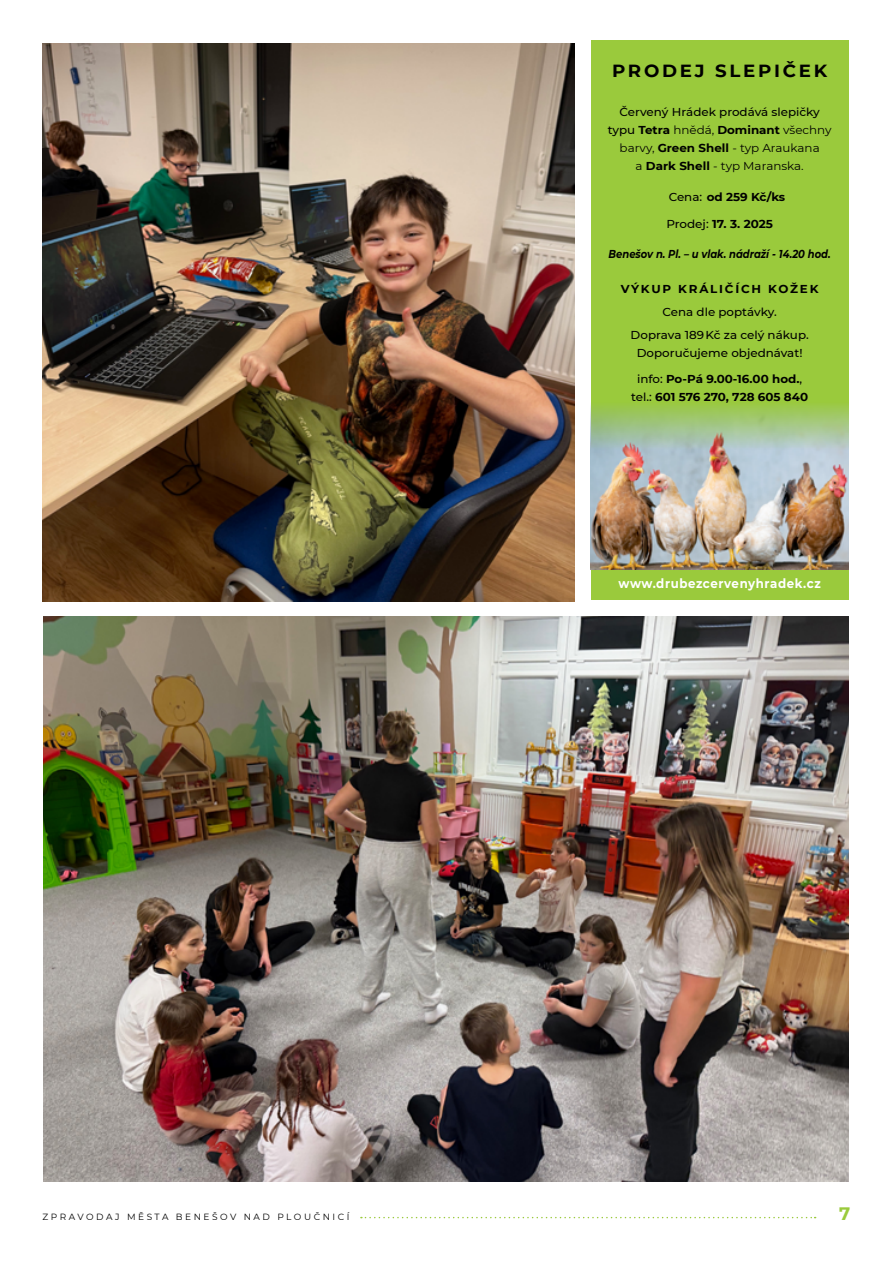
<style>
.page{position:relative;width:893px;height:1263px;background:#fff}
.page>*{position:absolute;margin:0;border:0;box-sizing:border-box;transform-origin:0 0}
.t1{font:700 18px "Montserrat";color:#9aca3c}
.t2{font:700 17.55px "Montserrat";letter-spacing:.15em;color:#000;scale:1.04 1}
.t3{font:700 13.05px "Montserrat";letter-spacing:.04em;color:#fff;scale:.9 1}
.t4{font:11.55px/18px "Montserrat";color:#000;text-align:center;scale:1.04 1}
.t5{font:700 11.55px/18px "Montserrat";color:#000;text-align:center;scale:1.04 1}
.t6{font:500 11.55px/22.6px "Montserrat";color:#000;text-align:center;scale:1.04 1}
.t7{font:italic 700 11.55px "Montserrat";color:#000;scale:.87 1}
.t8{font:700 11.55px "Montserrat";letter-spacing:.15em;color:#000;scale:1.04 1}
.t9{font:9px "Montserrat";letter-spacing:.28em;color:#000}
.s1{font-weight:500}
.s2{font-weight:700}
</style>
<div class="page">
<svg style="left:361px;top:1217px;width:455px;height:1px"></svg>
<img style="left:43px;top:43px;width:531px;height:558px">
<img style="left:43px;top:617px;width:806px;height:564px">
<div style="left:591px;top:40px;width:258px;height:560px;background:#9aca3c"></div>
<img style="left:591px;top:405px;width:258px;height:164px">
<h2 class="t2" style="left:612px;top:58px;width:207px">Pro dej slepiček</h2>
<p class="t4" style="left:608px;top:103px;width:217px"><span class="s1">Červený Hrádek prodává slepičky typu</span> <span class="s2">Tetra</span> hnědá, <span class="s2">Dominant</span> všechny barvy, <span class="s2">Green Shell</span> - typ Araukana<br>a <span class="s2">Dark Shell</span> - typ Maranska.</p>
<p class="t5" style="left:669px;top:187px;width:114px"><span class="s1">Cena:</span> od 259 Kč/ks</p>
<p class="t5" style="left:666px;top:214px;width:104px"><span class="s1">Prodej:</span> 17. 3. 2025</p>
<p class="t7" style="left:609px;top:246px;width:257px">Benešov n. Pl. – u vlak. nádraží - 14.20 hod.</p>
<p class="t8" style="left:621px;top:281px;width:191px">Výkup králičích ko žek</p>
<p class="t6" style="left:631px;top:300px;width:173px">Cena dle poptávky.<br>Doprava 189 Kč za celý nákup.</p>
<p class="t6" style="left:637px;top:341px;width:161px">Doporučujeme objednávat!</p>
<p class="t5" style="left:631px;top:369px;width:172px"><span class="s1">info:</span> Po-Pá 9.00-16.00 hod.<span class="s1">, tel.:</span> 601 576 270, 728 605 840</p>
<p class="t3" style="left:619px;top:574px;width:226px">www.drubezcervenyhradek.cz</p>
<p class="t9" style="left:43px;top:1211px;width:308px">ZPRAVODAJ MĚSTA BENEŠOV NAD PLOUČNICÍ</p>
<h1 class="t1" style="left:839px;top:1201px;width:13px">7</h1>
</div>
